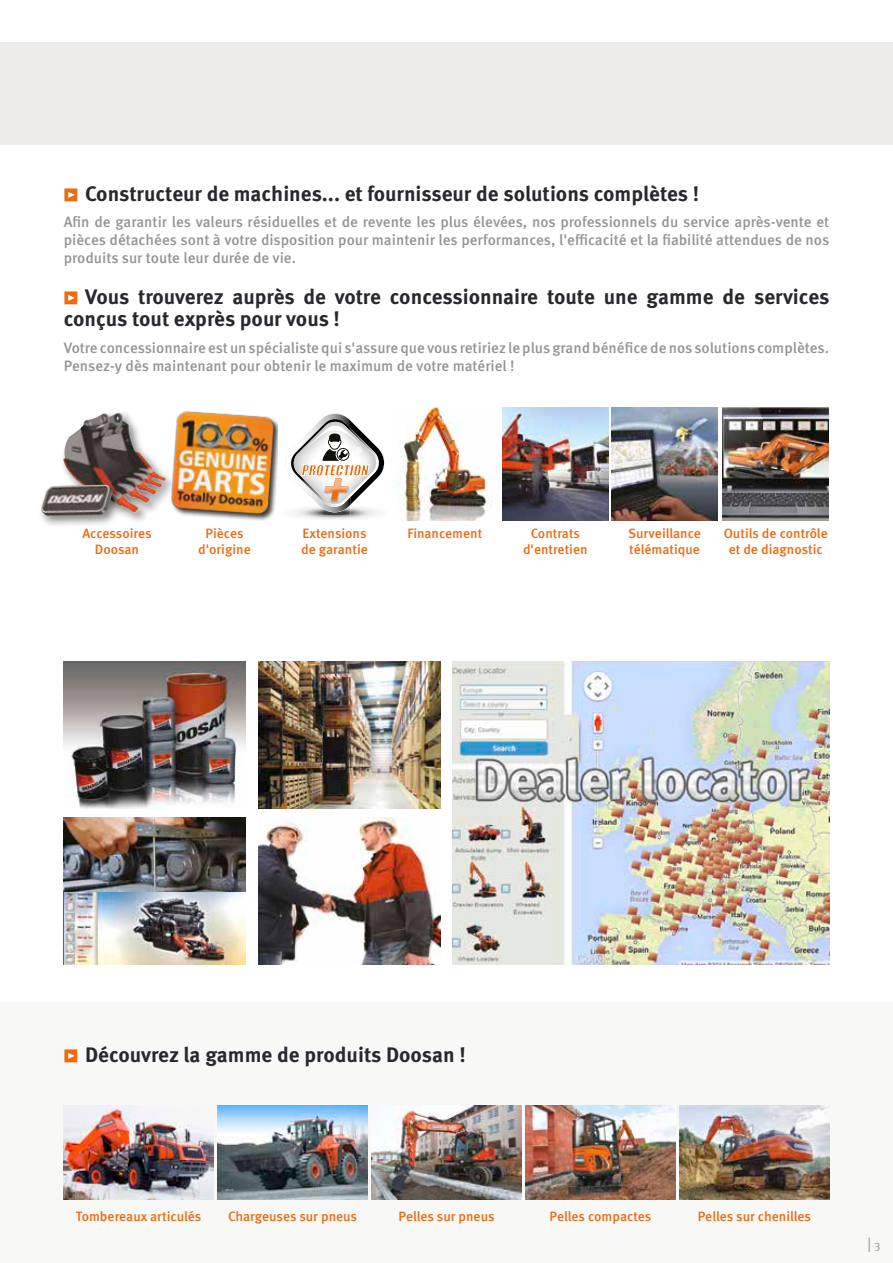
<style>
.page{position:relative;width:893px;height:1263px;background:#fff}
.page>*{position:absolute;margin:0;border:0;box-sizing:border-box;transform-origin:0 0}
.t1{font:italic 900 34.05px "Meta Pro";color:#ed6a0f}
.t2{font:700 21px/22.5px "Meta Pro";color:#27292e}
.t3{font:500 15px/18px "Meta Pro";color:#979296;text-align:justify}
.t4{font:15px "Meta Pro Norm";color:#979296}
.t5{font:italic 13.8px "Impact";color:#ed6a0f}
.t6{font:500 13.5px/16.2px "Meta Pro";color:#ed6a0f;text-align:center}
.s1{font-size:17.25px;color:#ed6a0f}
.s2{font-size:12px}
</style>
<div class="page">
<div style="left:0;top:1003px;width:893px;height:260px;background:#f8f8f7"></div>
<div style="left:0;top:43px;width:893px;height:102px;background:#edebe9"></div>
<img style="left:453px;top:661px;width:376px;height:303px">
<img style="left:64px;top:662px;width:182px;height:146px">
<img style="left:258px;top:662px;width:182px;height:146px">
<img style="left:64px;top:818px;width:182px;height:146px">
<img style="left:258px;top:818px;width:182px;height:146px">
<div style="left:60px;top:409px;width:119px;height:116px;background:#000;opacity:.5"></div>
<img style="left:82px;top:413px;width:36px;height:13px">
<div style="left:38px;top:481px;width:87px;height:47px;background:#000;opacity:.5"></div>
<img style="left:64px;top:1106px;width:149px;height:93px">
<img style="left:679px;top:1106px;width:150px;height:93px">
<img style="left:372px;top:1106px;width:149px;height:93px">
<img style="left:526px;top:1106px;width:149px;height:93px">
<img style="left:218px;top:1106px;width:149px;height:93px">
<img style="left:171px;top:409px;width:107px;height:111px">
<img style="left:502px;top:407px;width:106px;height:113px">
<img style="left:611px;top:407px;width:107px;height:113px">
<img style="left:723px;top:407px;width:106px;height:113px">
<img style="left:398px;top:407px;width:96px;height:113px">
<svg style="left:290px;top:414px;width:95px;height:105px"></svg>
<h2 class="t2" style="left:64px;top:181px;width:637px"><span class="s1">ѓ</span> Constructeur de machines... et fournisseur de solutions complètes !</h2>
<p class="t3" style="left:64px;top:212px;width:767px">Afin de garantir les valeurs résiduelles et de revente les plus élevées, nos professionnels du service après-vente et pièces détachées sont à votre disposition pour maintenir les performances, l'efficacité et la fiabilité attendues de nos produits sur toute leur durée de vie.</p>
<h2 class="t2" style="left:64px;top:284px;width:767px"><span class="s1">ѓ</span> Vous trouverez auprès de votre concessionnaire toute une gamme de services conçus tout exprès pour vous !</h2>
<p class="t3" style="left:64px;top:338px;width:767px">Votre concessionnaire est un spécialiste qui s'assure que vous retiriez le plus grand bénéfice de nos solutions complètes.<br>Pensez-y dès maintenant pour obtenir le maximum de votre matériel !</p>
<p class="t5" style="left:301px;top:459px;width:72px">PROTECTION</p>
<h1 class="t1" style="left:324px;top:462px;width:25px">+</h1>
<p class="t6" style="left:198px;top:524px;width:54px">Pièces d'origine</p>
<p class="t6" style="left:523px;top:524px;width:66px">Contrats d'entretien</p>
<p class="t6" style="left:628px;top:524px;width:74px;text-align:left">Surveillance télématique</p>
<p class="t6" style="left:724px;top:524px;width:106px">Outils de contrôle et de diagnostic</p>
<p class="t6" style="left:82px;top:524px;width:71px">Accessoires</p>
<p class="t6" style="left:407px;top:524px;width:76px">Financement</p>
<p class="t6" style="left:95px;top:540px;width:46px">Doosan</p>
<p class="t6" style="left:301px;top:524px;width:68px;text-align:left">Extensions de garantie</p>
<h2 class="t2" style="left:64px;top:1042px;width:403px"><span class="s1">ѓ</span> Découvrez la gamme de produits Doosan !</h2>
<p class="t6" style="left:76px;top:1207px;width:127px">Tombereaux articulés</p>
<p class="t6" style="left:228px;top:1207px;width:131px">Chargeuses sur pneus</p>
<p class="t6" style="left:398px;top:1207px;width:98px">Pelles sur pneus</p>
<p class="t6" style="left:550px;top:1207px;width:103px">Pelles compactes</p>
<p class="t6" style="left:698px;top:1207px;width:115px">Pelles sur chenilles</p>
<p class="t4" style="left:867px;top:1232px;width:14px">| <span class="s2">3</span></p>
</div>
